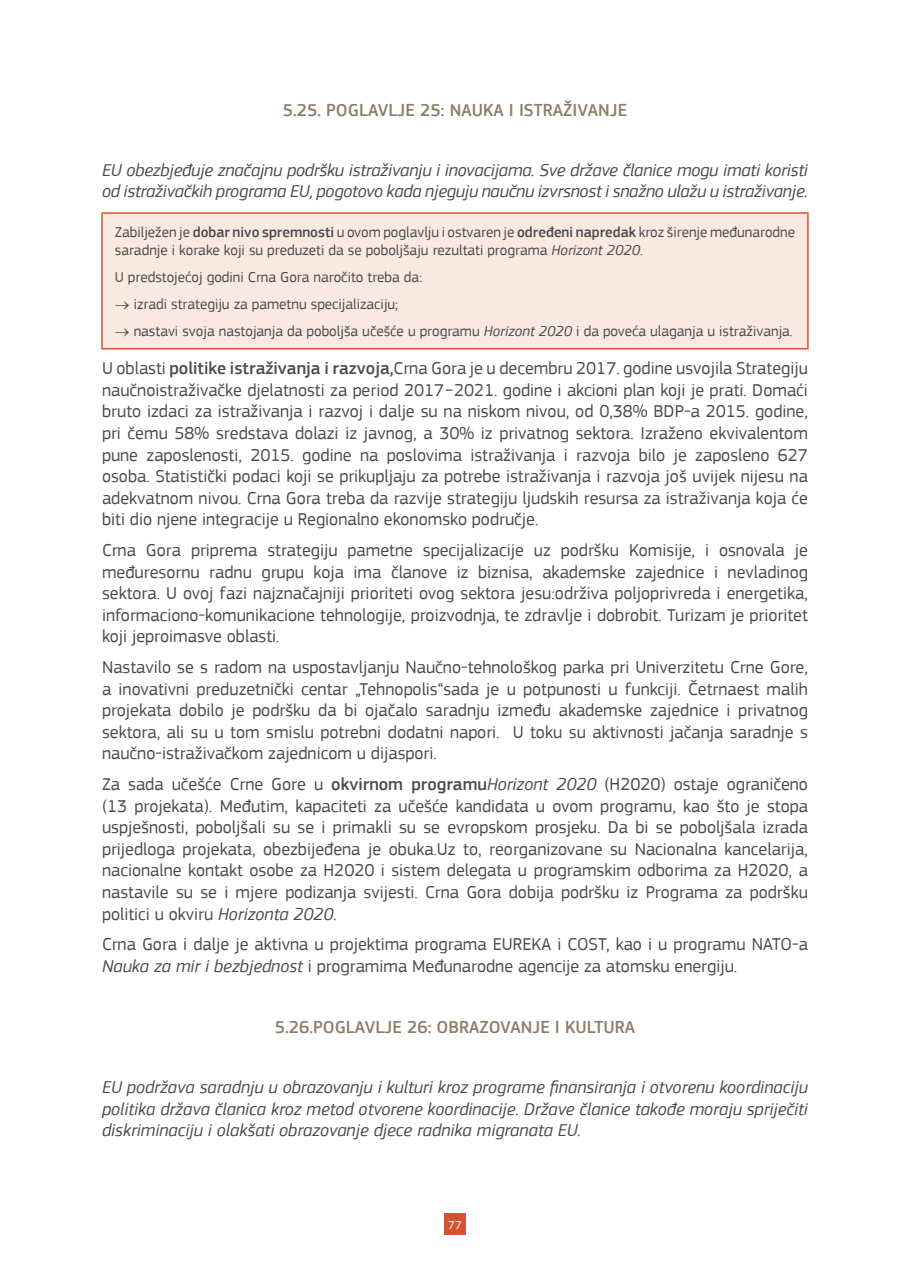
<style>
.page{position:relative;width:910px;height:1280px;background:#fff}
.page>*{position:absolute;margin:0;border:0;box-sizing:border-box;transform-origin:0 0}
.t1{font:18px/21.6px "PF Square Sans Pro";color:#4b4c4d;text-align:justify}
.t2{font:italic 18px/21.6px "PF Square Sans Pro";letter-spacing:-.01em;color:#4b4c4d}
.t3{font:500 18px "PF Square Sans Pro";color:#8e7e68}
.t4{font:15px/18px "PF Square Sans Pro";color:#4b4c4d}
.t5{font:12px "PF Square Sans Pro";color:#fff}
.s1{font-weight:500}
.s2{font-style:italic}
</style>
<div class="page">
<div style="left:444px;top:1213px;width:22px;height:22px;background:#d45232"></div>
<div style="left:102px;top:213px;width:706px;height:136px;background:#f9e9e0"></div>
<hr style="left:101px;top:212px;width:708px;height:2px;background:#d45232">
<hr style="left:101px;top:214px;width:2px;height:134px;background:#d45232">
<hr style="left:807px;top:214px;width:2px;height:134px;background:#d45232">
<hr style="left:101px;top:348px;width:708px;height:1px;background:#d45232">
<p class="t3" style="left:283px;top:99px;width:346px">5.25. POGLAVLJE 25: NAUKA I ISTRAŽIVANJE</p>
<p class="t2" style="left:102px;top:159px;width:707px">EU obezbjeđuje značajnu podršku istraživanju i inovacijama. Sve države članice mogu imati koristi od istraživačkih programa EU, pogotovo kada njeguju naučnu izvrsnost i snažno ulažu u istraživanje.</p>
<p class="t4" style="left:115px;top:223px;width:682px">Zabilježen je <span class="s1">dobar nivo spremnosti</span> u ovom poglavlju i ostvaren je <span class="s1">određeni napredak</span> kroz širenje međunarodne saradnje i korake koji su preduzeti da se poboljšaju rezultati programa <span class="s2">Horizont 2020</span>.</p>
<p class="t4" style="left:115px;top:268px;width:309px">U predstojećoj godini Crna Gora naročito treba da:</p>
<p class="t4" style="left:115px;top:295px;width:285px">→ izradi strategiju za pametnu specijalizaciju;</p>
<p class="t4" style="left:115px;top:322px;width:679px">→ nastavi svoja nastojanja da poboljša učešće u programu <span class="s2">Horizont 2020</span> i da poveća ulaganja u istraživanja.</p>
<p class="t1" style="left:102px;top:357px;width:707px">U oblasti <span class="s1">politike istraživanja i razvoja,</span>Crna Gora je u decembru 2017. godine usvojila Strategiju naučnoistraživačke djelatnosti za period 2017−2021. godine i akcioni plan koji je prati. Domaći bruto izdaci za istraživanja i razvoj i dalje su na niskom nivou, od 0,38% BDP-a 2015. godine, pri čemu 58% sredstava dolazi iz javnog, a 30% iz privatnog sektora. Izraženo ekvivalentom pune zaposlenosti, 2015. godine na poslovima istraživanja i razvoja bilo je zaposleno 627 osoba. Statistički podaci koji se prikupljaju za potrebe istraživanja i razvoja još uvijek nijesu na adekvatnom nivou. Crna Gora treba da razvije strategiju ljudskih resursa za istraživanja koja će biti dio njene integracije u Regionalno ekonomsko područje.</p>
<p class="t1" style="left:102px;top:539px;width:707px">Crna Gora priprema strategiju pametne specijalizacije uz podršku Komisije, i osnovala je međuresornu radnu grupu koja ima članove iz biznisa, akademske zajednice i nevladinog sektora. U ovoj fazi najznačajniji prioriteti ovog sektora jesu:održiva poljoprivreda i energetika, informaciono-komunikacione tehnologije, proizvodnja, te zdravlje i dobrobit. Turizam je prioritet koji jeproimasve oblasti.</p>
<p class="t1" style="left:102px;top:656px;width:707px">Nastavilo se s radom na uspostavljanju Naučno-tehnološkog parka pri Univerzitetu Crne Gore, a inovativni preduzetnički centar „Tehnopolis“sada je u potpunosti u funkciji. Četrnaest malih projekata dobilo je podršku da bi ojačalo saradnju između akademske zajednice i privatnog sektora, ali su u tom smislu potrebni dodatni napori. U toku su aktivnosti jačanja saradnje s naučno-istraživačkom zajednicom u dijaspori.</p>
<p class="t1" style="left:102px;top:773px;width:707px">Za sada učešće Crne Gore u <span class="s1">okvirnom programu</span><span class="s2">Horizont 2020</span> (H2020) ostaje ograničeno (13 projekata). Međutim, kapaciteti za učešće kandidata u ovom programu, kao što je stopa uspješnosti, poboljšali su se i primakli su se evropskom prosjeku. Da bi se poboljšala izrada prijedloga projekata, obezbijeđena je obuka.Uz to, reorganizovane su Nacionalna kancelarija, nacionalne kontakt osobe za H2020 i sistem delegata u programskim odborima za H2020, a nastavile su se i mjere podizanja svijesti. Crna Gora dobija podršku iz Programa za podršku politici u okviru <span class="s2">Horizonta 2020</span>.</p>
<p class="t1" style="left:102px;top:933px;width:707px">Crna Gora i dalje je aktivna u projektima programa EUREKA i COST, kao i u programu NATO-a<br><span class="s2">Nauka za mir i bezbjednost</span> i programima Međunarodne agencije za atomsku energiju.</p>
<p class="t3" style="left:275px;top:1016px;width:362px">5.26.POGLAVLJE 26: OBRAZOVANJE I KULTURA</p>
<p class="t2" style="left:102px;top:1076px;width:707px;text-align:justify">EU podržava saradnju u obrazovanju i kulturi kroz programe finansiranja i otvorenu koordinaciju politika država članica kroz metod otvorene koordinacije. Države članice takođe moraju spriječiti diskriminaciju i olakšati obrazovanje djece radnika migranata EU.</p>
<p class="t5" style="left:448px;top:1218px;width:15px">77</p>
</div>
